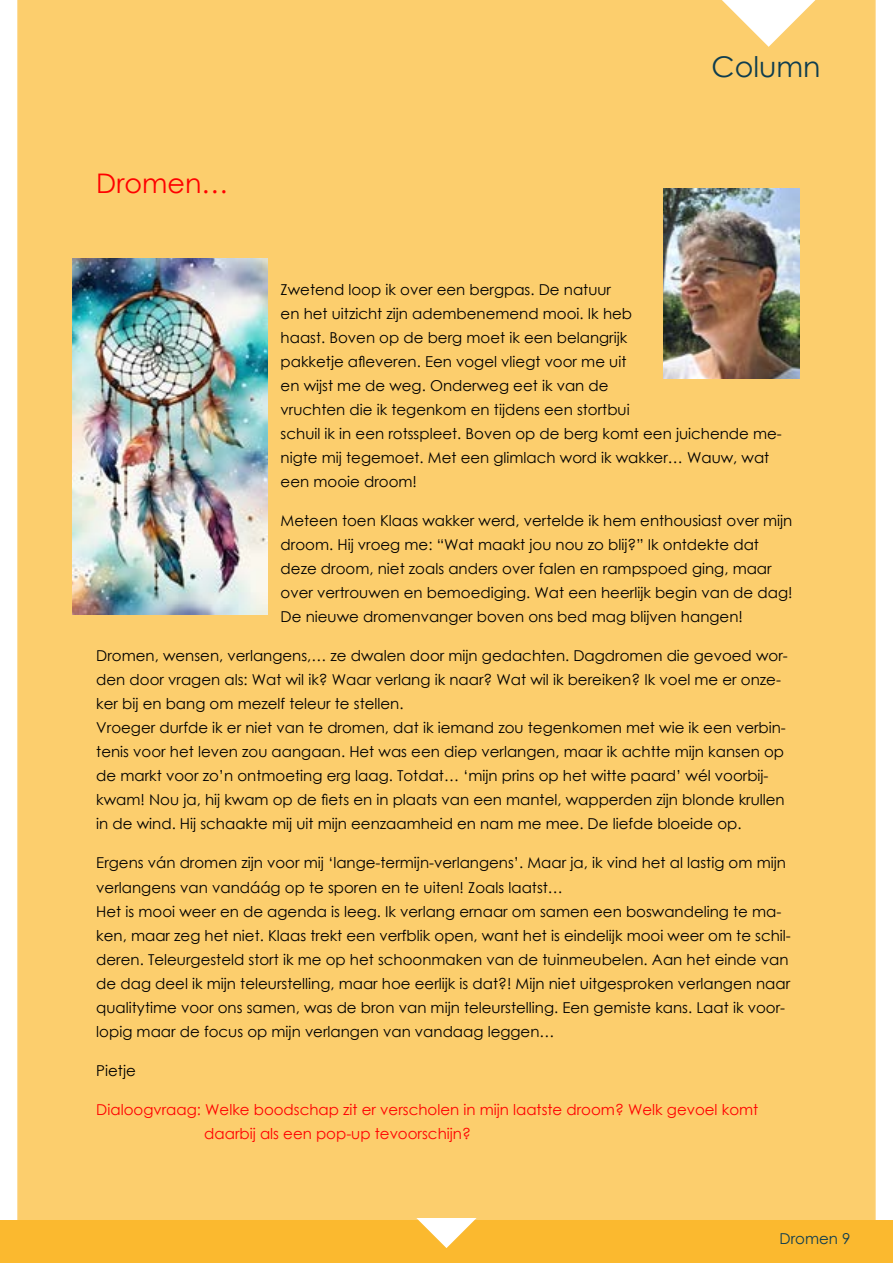
<style>
.page{position:relative;width:893px;height:1263px;background:#fff}
.page>*{position:absolute;margin:0;border:0;box-sizing:border-box;transform-origin:0 0}
.t1{font:28.5px "Century Gothic";color:#0e3d4f}
.t2{font:27px "Century Gothic";color:#f00}
.t3{font:15px/24px "Century Gothic";color:#000}
.t4{font:15px/24px "Century Gothic";color:#f00}
.t5{font:15px "Century Gothic";color:#0e3d4f}
</style>
<div class="page">
<div style="left:17px;top:0;width:859px;height:1220px;background:#fcce6d"></div>
<img style="left:663px;top:189px;width:137px;height:189px">
<svg style="left:706px;top:0;width:118px;height:47px"></svg>
<img style="left:72px;top:258px;width:196px;height:356px">
<div style="left:0;top:1220px;width:893px;height:43px;background:#fbb92f"></div>
<svg style="left:184px;top:1218px;width:525px;height:30px"></svg>
<h2 class="t2" style="left:96px;top:172px;width:134px">Dromen…</h2>
<h1 class="t1" style="left:711px;top:55px;width:110px">Column</h1>
<p class="t3" style="left:281px;top:279px;width:503px">Zwetend loop ik over een bergpas. De natuur<br>en het uitzicht zijn adembenemend mooi. Ik heb<br>haast. Boven op de berg moet ik een belangrijk<br>pakketje afleveren. Een vogel vliegt voor me uit<br>en wijst me de weg. Onderweg eet ik van de<br>vruchten die ik tegenkom en tijdens een stortbui<br>schuil ik in een rotsspleet. Boven op de berg komt een juichende me&shy;nigte mij tegemoet. Met een glimlach word ik wakker… Wauw, wat een mooie droom!</p>
<p class="t3" style="left:281px;top:510px;width:513px">Meteen toen Klaas wakker werd, vertelde ik hem enthousiast over mijn droom. Hij vroeg me: “Wat maakt jou nou zo blij?” Ik ontdekte dat deze droom, niet zoals anders over falen en rampspoed ging, maar over vertrouwen en bemoediging. Wat een heerlijk begin van de dag!<br>De nieuwe dromenvanger boven ons bed mag blijven hangen!</p>
<p class="t3" style="left:96px;top:645px;width:693px">Dromen, wensen, verlangens,… ze dwalen door mijn gedachten. Dagdromen die gevoed wor&shy;den door vragen als: Wat wil ik? Waar verlang ik naar? Wat wil ik bereiken? Ik voel me er onze&shy;ker bij en bang om mezelf teleur te stellen.<br>Vroeger durfde ik er niet van te dromen, dat ik iemand zou tegenkomen met wie ik een verbin&shy;tenis voor het leven zou aangaan. Het was een diep verlangen, maar ik achtte mijn kansen op de markt voor zo’n ontmoeting erg laag. Totdat… ‘mijn prins op het witte paard’ wél voorbij&shy;kwam! Nou ja, hij kwam op de fiets en in plaats van een mantel, wapperden zijn blonde krullen in de wind. Hij schaakte mij uit mijn eenzaamheid en nam me mee. De liefde bloeide op.</p>
<p class="t3" style="left:96px;top:852px;width:696px">Ergens ván dromen zijn voor mij ‘lange-termijn-verlangens’. Maar ja, ik vind het al lastig om mijn verlangens van vandáág op te sporen en te uiten! Zoals laatst…<br>Het is mooi weer en de agenda is leeg. Ik verlang ernaar om samen een boswandeling te ma&shy;ken, maar zeg het niet. Klaas trekt een verfblik open, want het is eindelijk mooi weer om te schil&shy;deren. Teleurgesteld stort ik me op het schoonmaken van de tuinmeubelen. Aan het einde van de dag deel ik mijn teleurstelling, maar hoe eerlijk is dat?! Mijn niet uitgesproken verlangen naar qualitytime voor ons samen, was de bron van mijn teleurstelling. Een gemiste kans. Laat ik voor&shy;lopig maar de focus op mijn verlangen van vandaag leggen…</p>
<p class="t3" style="left:96px;top:1059px;width:41px">Pietje</p>
<p class="t4" style="left:204px;top:1098px;width:555px;text-indent:-108px">Dialoogvraag: Welke boodschap zit er verscholen in mijn laatste droom? Welk gevoel komt daarbij als een pop-up tevoorschijn?</p>
<p class="t5" style="left:779px;top:1232px;width:72px">Dromen 9</p>
</div>
